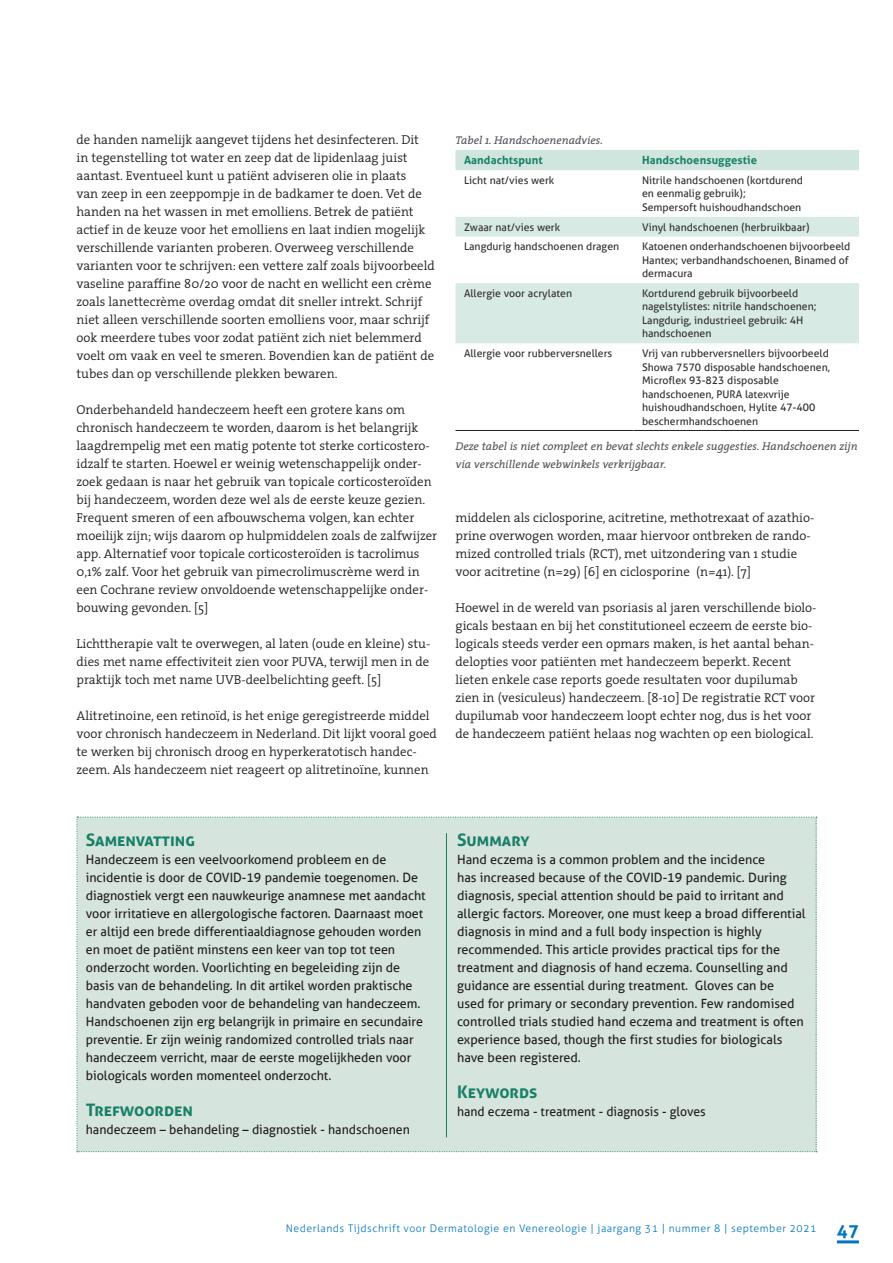
<style>
.page{position:relative;width:893px;height:1263px;background:#fff}
.page>*{position:absolute;margin:0;border:0;box-sizing:border-box;transform-origin:0 0}
.t1{font:700 18px "Aller";color:#0075bf}
.TUSSENKOP_1-Aller{font:700 17.25px "Aller";color:#178066}
.PLATTE_TEKS{font:300 12.9px/18px "The Serif";color:#231f20}
.t2{font:12.75px/18px "Aller";color:#231f20}
.t3{font:12.75px "Aller";color:#231f20;scale:.96 1}
.Bijschrift{font:italic 11.25px/18px "The Serif";color:#4d5056}
.Koprij{font:700 11.25px "Aller";letter-spacing:.01em;color:#178066}
.Rij{font:10.5px/13.5px "Aller";color:#312f30}
.t4{font:300 10.5px "Aller";letter-spacing:.05em;color:#0075bf}
</style>
<div class="page">
<hr style="left:837px;top:1240px;width:22px;height:3px;background:#0075bf">
<div style="left:455px;top:150px;width:404px;height:20px;background:#cfe5de"></div>
<svg style="left:455px;top:217px;width:404px;height:126px;fill:#d8eae4"></svg>
<hr style="left:455px;top:430px;width:179px;height:1px;background:#231f20">
<hr style="left:634px;top:430px;width:225px;height:1px;background:#231f20">
<div style="left:77px;top:817px;width:740px;height:335px;background:#d6e4de"></div>
<p class="PLATTE_TEKS" style="left:77px;top:130px;width:360px">de handen namelijk aangevet tijdens het desinfecteren. Dit<br>in tegenstelling tot water en zeep dat de lipidenlaag juist aantast. Eventueel kunt u patiënt adviseren olie in plaats<br>van zeep in een zeeppompje in de badkamer te doen. Vet de handen na het wassen in met emolliens. Betrek de patiënt actief in de keuze voor het emolliens en laat indien mogelijk verschillende varianten proberen. Overweeg verschillende varianten voor te schrijven: een vettere zalf zoals bijvoorbeeld vaseline paraffine 80/20 voor de nacht en wellicht een crème zoals lanettecrème overdag omdat dit sneller intrekt. Schrijf niet alleen verschillende soorten emolliens voor, maar schrijf ook meerdere tubes voor zodat patiënt zich niet belemmerd voelt om vaak en veel te smeren. Bovendien kan de patiënt de tubes dan op verschillende plekken bewaren.</p>
<p class="PLATTE_TEKS" style="left:77px;top:400px;width:362px">Onderbehandeld handeczeem heeft een grotere kans om chronisch handeczeem te worden, daarom is het belangrijk laagdrempelig met een matig potente tot sterke corticostero&shy;ïdzalf te starten. Hoewel er weinig wetenschappelijk onder&shy;zoek gedaan is naar het gebruik van topicale corticosteroïden bij handeczeem, worden deze wel als de eerste keuze gezien.<br>Frequent smeren of een afbouwschema volgen, kan echter moeilijk zijn; wijs daarom op hulpmiddelen zoals de zalfwijzer app. Alternatief voor topicale corticosteroïden is tacrolimus 0,1% zalf. Voor het gebruik van pimecrolimuscrème werd in een Cochrane review onvoldoende wetenschappelijke onder&shy;bouwing gevonden. [5]</p>
<p class="PLATTE_TEKS" style="left:77px;top:634px;width:355px;text-align:justify">Lichttherapie valt te overwegen, al laten (oude en kleine) stu&shy;dies met name effectiviteit zien voor PUVA, terwijl men in de praktijk toch met name UVB-deelbelichting geeft. [5]</p>
<p class="PLATTE_TEKS" style="left:77px;top:706px;width:362px">Alitretinoine, een retinoïd, is het enige geregistreerde middel voor chronisch handeczeem in Nederland. Dit lijkt vooral goed te werken bij chronisch droog en hyperkeratotisch handec&shy;zeem. Als handeczeem niet reageert op alitretinoïne, kunnen</p>
<p class="Bijschrift" style="left:455px;top:131px;width:149px">Tabel 1. Handschoenenadvies.</p>
<p class="Koprij" style="left:464px;top:153px;width:80px">Aandachtspunt</p>
<p class="Koprij" style="left:642px;top:153px;width:117px">Handschoensuggestie</p>
<p class="Rij" style="left:464px;top:173px;width:92px">Licht nat/vies werk</p>
<p class="Rij" style="left:642px;top:173px;width:163px">Nitrile handschoenen (kortdurend en eenmalig gebruik);</p>
<p class="Rij" style="left:642px;top:200px;width:161px">Sempersoft huishoudhandschoen</p>
<p class="Rij" style="left:464px;top:220px;width:98px">Zwaar nat/vies werk</p>
<p class="Rij" style="left:642px;top:220px;width:169px">Vinyl handschoenen (herbruikbaar)</p>
<p class="Rij" style="left:464px;top:240px;width:157px">Langdurig handschoenen dragen</p>
<p class="Rij" style="left:642px;top:240px;width:210px">Katoenen onderhandschoenen bijvoorbeeld<br>Hantex; verbandhandschoenen, Binamed of dermacura</p>
<p class="Rij" style="left:464px;top:286px;width:110px">Allergie voor acrylaten</p>
<p class="Rij" style="left:642px;top:286px;width:176px">Kortdurend gebruik bijvoorbeeld nagelstylistes: nitrile handschoenen;</p>
<p class="Rij" style="left:642px;top:313px;width:163px">Langdurig, industrieel gebruik: 4H handschoenen</p>
<p class="Rij" style="left:464px;top:346px;width:150px">Allergie voor rubberversnellers</p>
<p class="Rij" style="left:642px;top:346px;width:189px">Vrij van rubberversnellers bijvoorbeeld Showa 7570 disposable handschoenen, Microflex 93-823 disposable handschoenen, PURA latexvrije huishoudhandschoen, Hylite 47-400 beschermhandschoenen</p>
<p class="Bijschrift" style="left:455px;top:437px;width:404px">Deze tabel is niet compleet en bevat slechts enkele suggesties. Handschoenen zijn via verschillende webwinkels verkrijgbaar.</p>
<p class="PLATTE_TEKS" style="left:455px;top:508px;width:360px">middelen als ciclosporine, acitretine, methotrexaat of azathio&shy;prine overwogen worden, maar hiervoor ontbreken de rando&shy;mized controlled trials (RCT), met uitzondering van 1 studie voor acitretine (n=29) [6] en ciclosporine (n=41). [7]</p>
<p class="PLATTE_TEKS" style="left:455px;top:598px;width:362px">Hoewel in de wereld van psoriasis al jaren verschillende biolo&shy;gicals bestaan en bij het constitutioneel eczeem de eerste bio&shy;logicals steeds verder een opmars maken, is het aantal behan&shy;delopties voor patiënten met handeczeem beperkt. Recent lieten enkele case reports goede resultaten voor dupilumab zien in (vesiculeus) handeczeem. [8-10] De registratie RCT voor dupilumab voor handeczeem loopt echter nog, dus is het voor de handeczeem patiënt helaas nog wachten op een biological.</p>
<p class="TUSSENKOP_1-Aller" style="left:86px;top:829px;width:111px">Samenvatting</p>
<p class="t2" style="left:86px;top:850px;width:341px">Handeczeem is een veelvoorkomend probleem en de incidentie is door de COVID-19 pandemie toegenomen. De diagnostiek vergt een nauwkeurige anamnese met aandacht voor irritatieve en allergologische factoren. Daarnaast moet er altijd een brede differentiaaldiagnose gehouden worden en moet de patiënt minstens een keer van top tot teen onderzocht worden. Voorlichting en begeleiding zijn de basis van de behandeling. In dit artikel worden praktische handvaten geboden voor de behandeling van handeczeem.<br>Handschoenen zijn erg belangrijk in primaire en secundaire preventie. Er zijn weinig randomized controlled trials naar handeczeem verricht, maar de eerste mogelijkheden voor biologicals worden momenteel onderzocht.</p>
<p class="TUSSENKOP_1-Aller" style="left:86px;top:1099px;width:109px">Trefwoorden</p>
<p class="t2" style="left:86px;top:1120px;width:326px">handeczeem – behandeling – diagnostiek - handschoenen</p>
<p class="TUSSENKOP_1-Aller" style="left:457px;top:829px;width:74px">Summary</p>
<p class="t2" style="left:457px;top:850px;width:350px">Hand eczema is a common problem and the incidence<br>has increased because of the COVID-19 pandemic. During diagnosis, special attention should be paid to irritant and allergic factors. Moreover, one must keep a broad differential diagnosis in mind and a full body inspection is highly recommended. This article provides practical tips for the treatment and diagnosis of hand eczema. Counselling and guidance are essential during treatment. Gloves can be<br>used for primary or secondary prevention. Few randomised controlled trials studied hand eczema and treatment is often experience based, though the first studies for biologicals have been registered.</p>
<p class="TUSSENKOP_1-Aller" style="left:457px;top:1081px;width:82px">Keywords</p>
<p class="t3" style="left:457px;top:1104px;width:260px">hand eczema - treatment - diagnosis - gloves</p>
<p class="t4" style="left:286px;top:1222px;width:532px">Nederlands Tijdschrift voor Dermatologie en Venereologie | jaargang 31 | nummer 8 | september 2021</p>
<h1 class="t1" style="left:837px;top:1220px;width:24px">47</h1>
</div>
